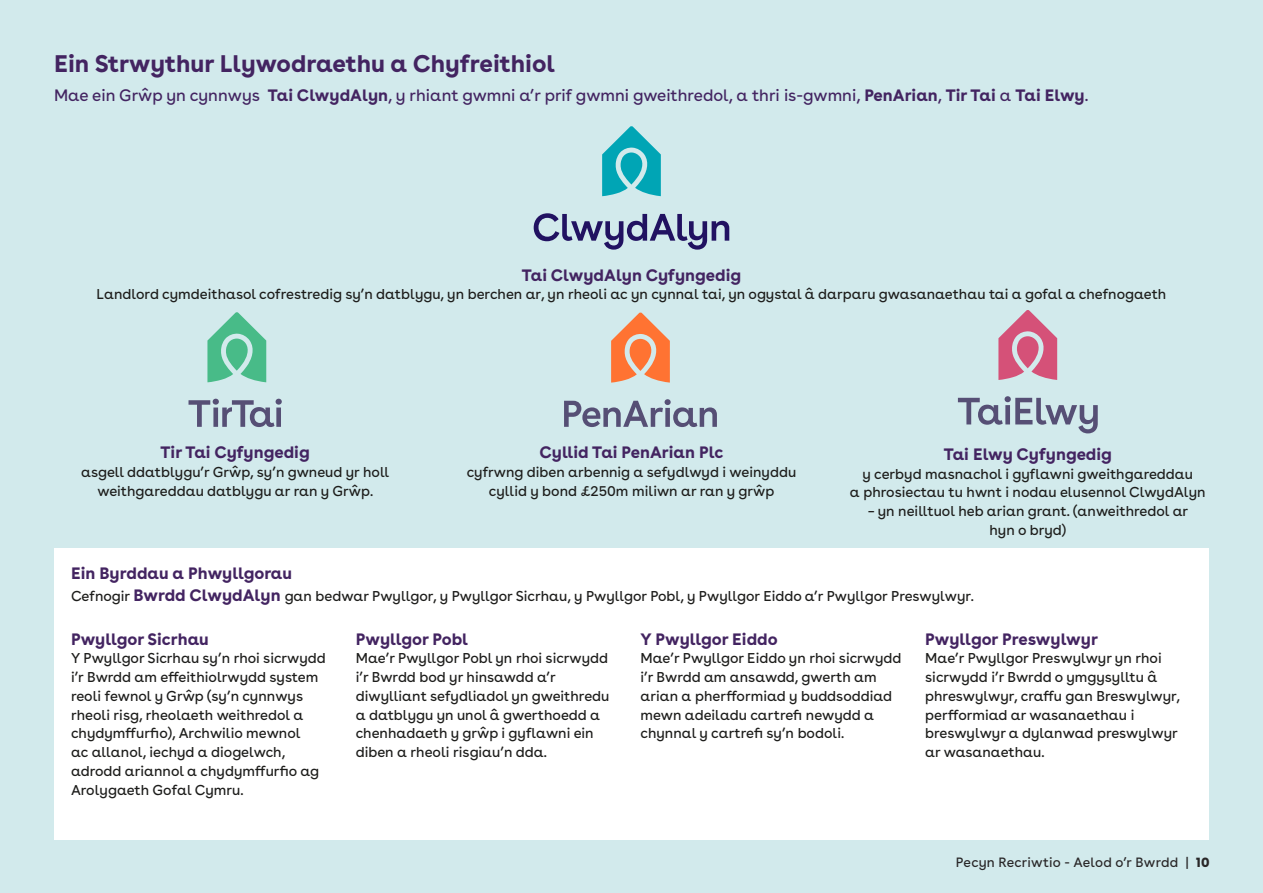
<style>
.page{position:relative;width:1263px;height:893px;background:#d2eaec}
.page>*{position:absolute;margin:0;border:0;box-sizing:border-box;transform-origin:0 0}
.Altair_heading{font:700 24px "Buenos Aires";color:#432461}
.t1{font:700 16.5px "Buenos Aires";color:#432461}
.t2{font:16.5px "Buenos Aires";color:#432461}
.t3{font:14.25px/18.8px "Buenos Aires";color:#1d1d1b;text-align:center}
.t4{font:13.5px "Buenos Aires";letter-spacing:.015em;color:#292728}
.s1{font-weight:700}
.s2{font-weight:700;font-size:16.5px;color:#432461}
.s3{font-weight:900}
</style>
<div class="page">
<div style="left:54px;top:549px;width:1155px;height:291px;background:#fff"></div>
<svg style="left:534px;top:213px;width:195px;height:37px"></svg>
<svg style="left:602px;top:126px;width:59px;height:70px"></svg>
<svg style="left:611px;top:312px;width:59px;height:71px"></svg>
<svg style="left:564px;top:399px;width:153px;height:28px"></svg>
<svg style="left:189px;top:399px;width:93px;height:28px"></svg>
<svg style="left:207px;top:312px;width:59px;height:70px"></svg>
<svg style="left:998px;top:310px;width:59px;height:70px"></svg>
<svg style="left:958px;top:396px;width:140px;height:37px"></svg>
<p class="Altair_heading" style="left:54px;top:43px;width:503px">Ein Strwythur Llywodraethu a Chyfreithiol</p>
<p class="t2" style="left:54px;top:82px;width:1036px">Mae ein Grŵp yn cynnwys <span class="s1">Tai ClwydAlyn</span>, y rhiant gwmni a’r prif gwmni gweithredol, a thri is-gwmni, <span class="s1">PenArian</span>, <span class="s1">Tir Tai</span> a <span class="s1">Tai Elwy</span>.</p>
<p class="t1" style="left:522px;top:261px;width:221px">Tai ClwydAlyn Cyfyngedig</p>
<p class="t3" style="left:97px;top:284px;width:1071px">Landlord cymdeithasol cofrestredig sy’n datblygu, yn berchen ar, yn rheoli ac yn cynnal tai, yn ogystal â darparu gwasanaethau tai a gofal a chefnogaeth</p>
<p class="t1" style="left:161px;top:439px;width:151px">Tir Tai Cyfyngedig</p>
<p class="t3" style="left:81px;top:461px;width:310px">asgell ddatblygu’r Grŵp, sy’n gwneud yr holl weithgareddau datblygu ar ran y Grŵp.</p>
<p class="t1" style="left:539px;top:439px;width:186px">Cyllid Tai PenArian Plc</p>
<p class="t3" style="left:467px;top:461px;width:331px">cyfrwng diben arbennig a sefydlwyd i weinyddu cyllid y bond £250m miliwn ar ran y grŵp</p>
<p class="t1" style="left:944px;top:440px;width:170px">Tai Elwy Cyfyngedig</p>
<p class="t3" style="left:850px;top:463px;width:357px">y cerbyd masnachol i gyflawni gweithgareddau<br>a phrosiectau tu hwnt i nodau elusennol ClwydAlyn</p>
<p class="t3" style="left:868px;top:500px;width:322px">– yn neilltuol heb arian grant. (anweithredol ar hyn o bryd)</p>
<p class="t1" style="left:71px;top:559px;width:223px">Ein Byrddau a Phwyllgorau</p>
<p class="t3" style="left:71px;top:585px;width:904px">Cefnogir <span class="s2">Bwrdd ClwydAlyn</span> gan bedwar Pwyllgor, y Pwyllgor Sicrhau, y Pwyllgor Pobl, y Pwyllgor Eiddo a’r Pwyllgor Preswylwyr.</p>
<p class="t1" style="left:71px;top:625px;width:139px">Pwyllgor Sicrhau</p>
<p class="t3" style="left:71px;top:648px;width:256px;text-align:left">Y Pwyllgor Sicrhau sy’n rhoi sicrwydd i’r Bwrdd am effeithiolrwydd system reoli fewnol y Grŵp (sy’n cynnwys rheoli risg, rheolaeth weithredol a chydymffurfio), Archwilio mewnol<br>ac allanol, iechyd a diogelwch, adrodd ariannol a chydymffurfio ag Arolygaeth Gofal Cymru.</p>
<p class="t1" style="left:640px;top:625px;width:139px">Y Pwyllgor Eiddo</p>
<p class="t3" style="left:640px;top:648px;width:263px;text-align:left">Mae’r Pwyllgor Eiddo yn rhoi sicrwydd i’r Bwrdd am ansawdd, gwerth am arian a pherfformiad y buddsoddiad mewn adeiladu cartrefi newydd a chynnal y cartrefi sy’n bodoli.</p>
<p class="t1" style="left:356px;top:625px;width:114px">Pwyllgor Pobl</p>
<p class="t3" style="left:356px;top:648px;width:255px;text-align:left">Mae’r Pwyllgor Pobl yn rhoi sicrwydd i’r Bwrdd bod yr hinsawdd a’r diwylliant sefydliadol yn gweithredu a datblygu yn unol â gwerthoedd a chenhadaeth y grŵp i gyflawni ein diben a rheoli risgiau’n dda.</p>
<p class="t1" style="left:925px;top:625px;width:174px">Pwyllgor Preswylwyr</p>
<p class="t3" style="left:925px;top:648px;width:256px;text-align:left">Mae’r Pwyllgor Preswylwyr yn rhoi sicrwydd i’r Bwrdd o ymgysylltu â phreswylwyr, craffu gan Breswylwyr, perfformiad ar wasanaethau i breswylwyr a dylanwad preswylwyr ar wasanaethau.</p>
<p class="t4" style="left:956px;top:852px;width:255px">Pecyn Recriwtio - Aelod o’r Bwrdd | <span class="s3">10</span></p>
</div>
